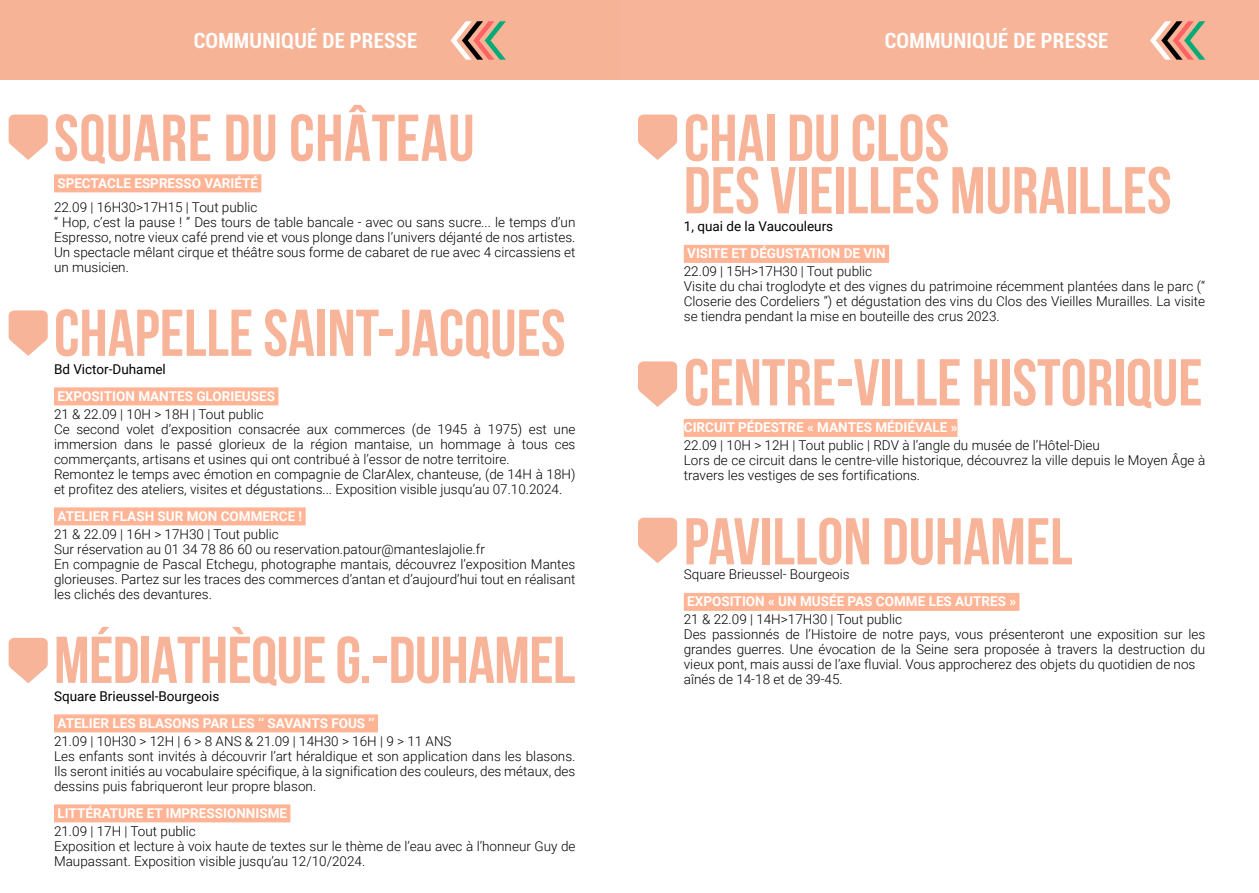
<style>
.page{position:relative;width:1259px;height:893px;background:#fff}
.page>*{position:absolute;margin:0;border:0;box-sizing:border-box;transform-origin:0 0}
.t1{font:700 66px/52.5px "Bebas Neue";color:#f7b499}
.t2{font:700 66px "Bebas Neue";letter-spacing:.01em;color:#f7b297}
.t3{font:700 condensed 21px "Roboto";letter-spacing:.01em;color:#fff}
.t4{font:300 13.5px/15px "Roboto";color:#000}
.t5{font:700 13.5px "Roboto";color:#fff}
.t6{font:13.5px "Roboto";color:#000}
</style>
<div class="page">
<div style="left:54px;top:174px;width:207px;height:18px;background:#ffb495"></div>
<div style="left:54px;top:387px;width:224px;height:18px;background:#ffb495"></div>
<div style="left:54px;top:507px;width:252px;height:18px;background:#ffb495"></div>
<div style="left:54px;top:714px;width:324px;height:18px;background:#ffb495"></div>
<div style="left:54px;top:804px;width:236px;height:18px;background:#ffb495"></div>
<div style="left:0;top:0;width:629px;height:79px;background:#f7b396"></div>
<div style="left:620px;top:0;width:639px;height:79px;background:#f7b498"></div>
<svg style="left:450px;top:21px;width:56px;height:39px"></svg>
<svg style="left:1150px;top:21px;width:55px;height:39px"></svg>
<svg style="left:9px;top:115px;width:39px;height:45px"></svg>
<div style="left:684px;top:245px;width:205px;height:18px;background:#ffb495"></div>
<div style="left:684px;top:419px;width:273px;height:18px;background:#ffb495"></div>
<div style="left:684px;top:593px;width:335px;height:18px;background:#ffb495"></div>
<svg style="left:638px;top:115px;width:39px;height:45px"></svg>
<svg style="left:9px;top:310px;width:39px;height:46px"></svg>
<svg style="left:9px;top:638px;width:39px;height:45px"></svg>
<svg style="left:638px;top:361px;width:39px;height:46px"></svg>
<svg style="left:638px;top:518px;width:39px;height:45px"></svg>
<h2 class="t3" style="left:194px;top:26px;width:225px">COMMUNIQUÉ DE PRESSE</h2>
<h2 class="t3" style="left:884px;top:26px;width:225px">COMMUNIQUÉ DE PRESSE</h2>
<h1 class="t2" style="left:54px;top:102px;width:422px">SQUARE DU CHÂTEAU</h1>
<p class="t5" style="left:57px;top:174px;width:202px">SPECTACLE ESPRESSO VARIÉTÉ</p>
<p class="t4" style="left:54px;top:199px;width:523px">22.09 | 16H30&gt;17H15 | Tout public<br>‘‘ Hop, c’est la pause ! ’’ Des tours de table bancale - avec ou sans sucre... le temps d’un Espresso, notre vieux café prend vie et vous plonge dans l’univers déjanté de nos artistes.<br>Un spectacle mêlant cirque et théâtre sous forme de cabaret de rue avec 4 circassiens et un musicien.</p>
<h1 class="t1" style="left:54px;top:306px;width:513px">CHAPELLE SAINT-JACQUES</h1>
<p class="t6" style="left:54px;top:360px;width:113px">Bd Victor-Duhamel</p>
<p class="t5" style="left:57px;top:387px;width:219px">EXPOSITION MANTES GLORIEUSES</p>
<p class="t4" style="left:54px;top:406px;width:523px">21 &amp; 22.09 | 10H &gt; 18H | Tout public<br>Ce second volet d’exposition consacrée aux commerces (de 1945 à 1975) est une immersion dans le passé glorieux de la région mantaise, un hommage à tous ces commerçants, artisans et usines qui ont contribué à l’essor de notre territoire.<br>Remontez le temps avec émotion en compagnie de ClarAlex, chanteuse, (de 14H à 18H) et profitez des ateliers, visites et dégustations... Exposition visible jusqu’au 07.10.2024.</p>
<p class="t5" style="left:57px;top:507px;width:246px">ATELIER FLASH SUR MON COMMERCE !</p>
<p class="t4" style="left:54px;top:526px;width:523px">21 &amp; 22.09 | 16H &gt; 17H30 | Tout public<br>Sur réservation au 01 34 78 86 60 ou reservation.patour@manteslajolie.fr<br>En compagnie de Pascal Etchegu, photographe mantais, découvrez l’exposition Mantes glorieuses. Partez sur les traces des commerces d’antan et d’aujourd’hui tout en réalisant les clichés des devantures.</p>
<h1 class="t1" style="left:54px;top:633px;width:523px">MÉDIATHÈQUE G.-DUHAMEL</h1>
<p class="t6" style="left:54px;top:687px;width:167px">Square Brieussel-Bourgeois</p>
<p class="t5" style="left:57px;top:714px;width:319px">ATELIER LES BLASONS PAR LES ‘‘ SAVANTS FOUS ’’</p>
<p class="t4" style="left:54px;top:733px;width:523px">21.09 | 10H30 &gt; 12H | 6 &gt; 8 ANS &amp; 21.09 | 14H30 &gt; 16H | 9 &gt; 11 ANS<br>Les enfants sont invités à découvrir l’art héraldique et son application dans les blasons.<br>Ils seront initiés au vocabulaire spécifique, à la signification des couleurs, des métaux, des dessins puis fabriqueront leur propre blason.</p>
<p class="t5" style="left:57px;top:804px;width:231px">LITTÉRATURE ET IMPRESSIONNISME</p>
<p class="t4" style="left:54px;top:823px;width:523px">21.09 | 17H | Tout public<br>Exposition et lecture à voix haute de textes sur le thème de l’eau avec à l’honneur Guy de<br>Maupassant. Exposition visible jusqu’au 12/10/2024.</p>
<h1 class="t1" style="left:684px;top:111px;width:489px">CHAI DU CLOS<br>DES VIEILLES MURAILLES</h1>
<p class="t6" style="left:684px;top:217px;width:151px">1, quai de la Vaucouleurs</p>
<p class="t5" style="left:687px;top:244px;width:200px">VISITE ET DÉGUSTATION DE VIN</p>
<p class="t4" style="left:684px;top:264px;width:523px">22.09 | 15H&gt;17H30 | Tout public<br>Visite du chai troglodyte et des vignes du patrimoine récemment plantées dans le parc (‘‘ Closerie des Cordeliers ’’) et dégustation des vins du Clos des Vieilles Murailles. La visite se tiendra pendant la mise en bouteille des crus 2023.</p>
<h1 class="t1" style="left:684px;top:355px;width:520px">CENTRE-VILLE HISTORIQUE</h1>
<p class="t5" style="left:684px;top:418px;width:275px">CIRCUIT PÉDESTRE « MANTES MÉDIÉVALE »</p>
<p class="t4" style="left:684px;top:438px;width:523px">22.09 | 10H &gt; 12H | Tout public | RDV à l’angle du musée de l’Hôtel-Dieu<br>Lors de ce circuit dans le centre-ville historique, découvrez la ville depuis le Moyen Âge à travers les vestiges de ses fortifications.</p>
<h1 class="t1" style="left:684px;top:514px;width:390px">PAVILLON DUHAMEL</h1>
<p class="t4" style="left:684px;top:567px;width:167px">Square Brieussel- Bourgeois</p>
<p class="t5" style="left:687px;top:592px;width:330px">EXPOSITION « UN MUSÉE PAS COMME LES AUTRES »</p>
<p class="t4" style="left:684px;top:612px;width:523px">21 &amp; 22.09 | 14H&gt;17H30 | Tout public<br>Des passionnés de l’Histoire de notre pays, vous présenteront une exposition sur les grandes guerres. Une évocation de la Seine sera proposée à travers la destruction du vieux pont, mais aussi de l’axe fluvial. Vous approcherez des objets du quotidien de nos aînés de 14-18 et de 39-45.</p>
</div>
